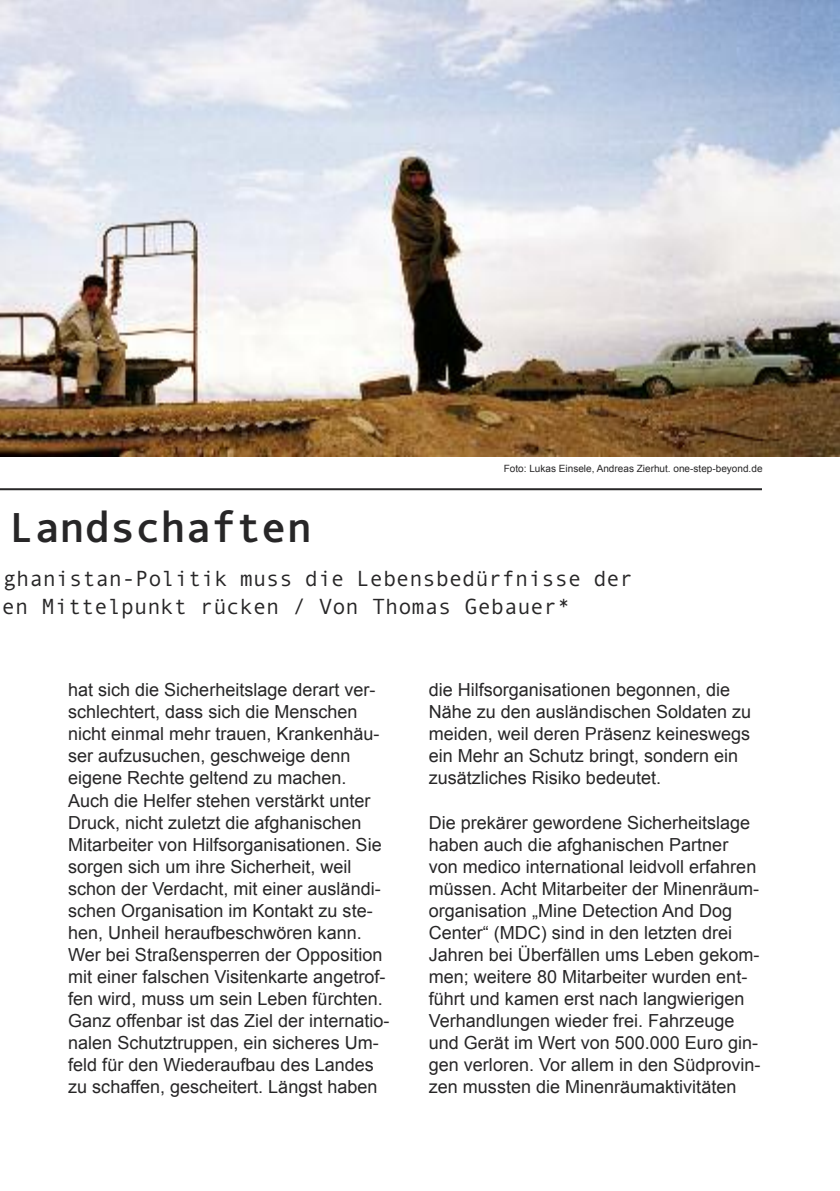
<style>
.page{position:relative;width:840px;height:1191px;background:#fff}
.page>*{position:absolute;margin:0;border:0;box-sizing:border-box;transform-origin:0 0}
.t1{font:700 42px "Andale Mono";color:#272627}
.t2{font:22px/28px "Andale Mono";color:#272627}
.t3{font:18px/22px "Arial";color:#272627}
.t4{font:10px "Arial";color:#272627}
</style>
<div class="page">
<hr style="left:0;top:488px;width:761px;height:2px;background:#272627">
<img style="left:0;top:0;width:839px;height:456px">
<p class="t4" style="left:503px;top:462px;width:260px">Foto: Lukas Einsele, Andreas Zierhut. one-step-beyond.de</p>
<h1 class="t1" style="left:9px;top:510px;width:304px">Landschaften</h1>
<p class="t2" style="left:2px;top:566px;width:632px">ghanistan-Politik muss die Lebensbedürfnisse der en Mittelpunkt rücken / Von Thomas Gebauer*</p>
<p class="t3" style="left:68px;top:679px;width:322px">hat sich die Sicherheitslage derart ver&shy;schlechtert, dass sich die Menschen nicht einmal mehr trauen, Krankenhäu&shy;ser aufzusuchen, geschweige denn eigene Rechte geltend zu machen.<br>Auch die Helfer stehen verstärkt unter Druck, nicht zuletzt die afghanischen Mitarbeiter von Hilfsorganisationen. Sie sorgen sich um ihre Sicherheit, weil schon der Verdacht, mit einer ausländi&shy;schen Organisation im Kontakt zu ste&shy;hen, Unheil heraufbeschwören kann.<br>Wer bei Straßensperren der Opposition mit einer falschen Visitenkarte angetrof&shy;fen wird, muss um sein Leben fürchten.<br>Ganz offenbar ist das Ziel der internatio&shy;nalen Schutztruppen, ein sicheres Um&shy;feld für den Wiederaufbau des Landes zu schaffen, gescheitert. Längst haben</p>
<p class="t3" style="left:428px;top:679px;width:324px">die Hilfsorganisationen begonnen, die Nähe zu den ausländischen Soldaten zu meiden, weil deren Präsenz keineswegs ein Mehr an Schutz bringt, sondern ein zusätzliches Risiko bedeutet.</p>
<p class="t3" style="left:428px;top:811px;width:333px">Die prekärer gewordene Sicherheitslage haben auch die afghanischen Partner von medico international leidvoll erfahren müssen. Acht Mitarbeiter der Minenräum&shy;organisation „Mine Detection And Dog Center“ (MDC) sind in den letzten drei Jahren bei Überfällen ums Leben gekom&shy;men; weitere 80 Mitarbeiter wurden ent&shy;führt und kamen erst nach langwierigen Verhandlungen wieder frei. Fahrzeuge und Gerät im Wert von 500.000 Euro gin&shy;gen verloren. Vor allem in den Südprovin&shy;zen mussten die Minenräumaktivitäten</p>
</div>
